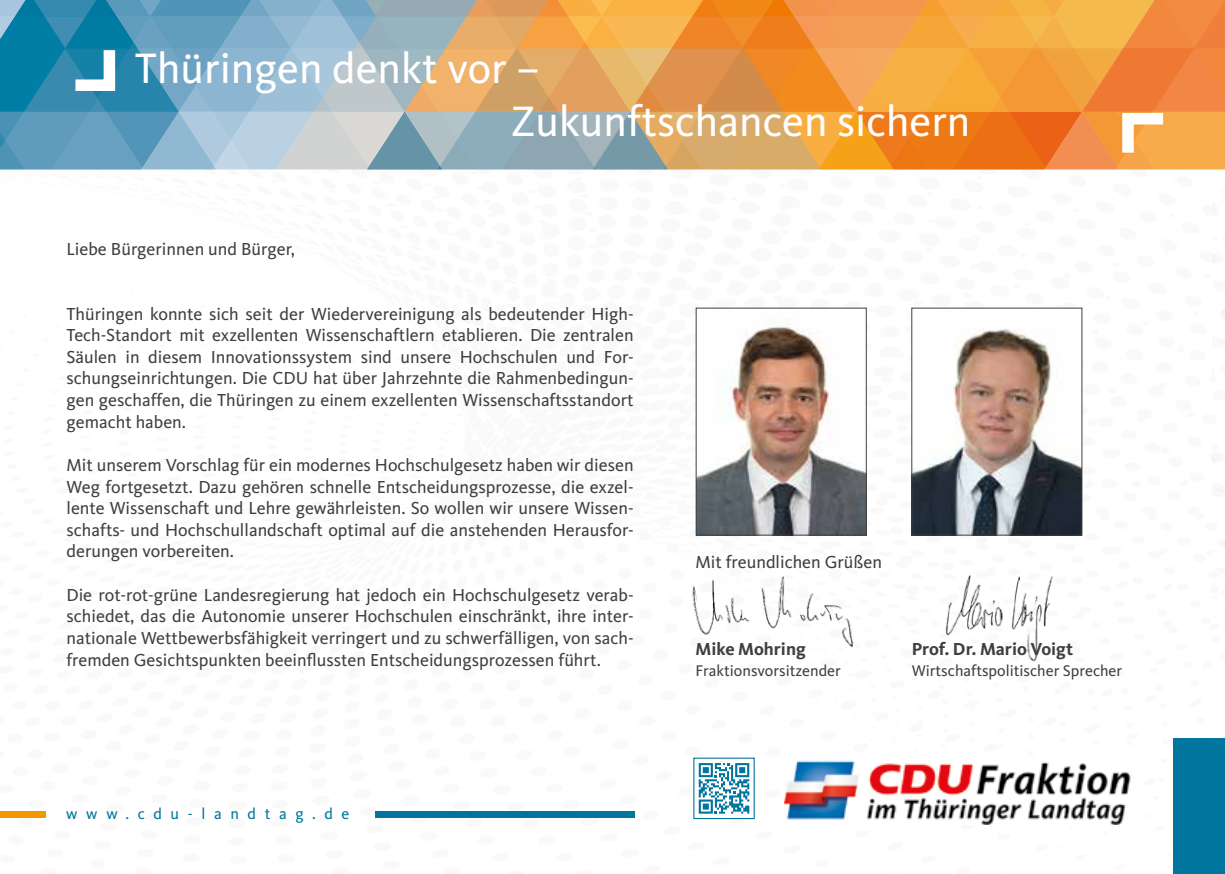
<style>
.page{position:relative;width:1225px;height:874px;background:#fff}
.page>*{position:absolute;margin:0;border:0;box-sizing:border-box;transform-origin:0 0}
.t1{font:44px/52.8px "CDU Kievit";color:#fff}
.t2{font:18px/21.6px "CDU Kievit";color:#3f3f3e;text-align:justify}
.t3{font:700 18px "CDU Kievit";color:#3f3f3e}
.t4{font:16px "CDU Kievit";color:#3f3f3e}
.t5{font:16px "CDU Kievit";letter-spacing:.54em;color:#00759d}
</style>
<div class="page">
<div style="left:0;top:810px;width:46px;height:7px;background:#f49800"></div>
<img style="left:784px;top:760px;width:347px;height:64px">
<svg style="left:0;top:0;width:1225px;height:169px;background:#bea279"></svg>
<img style="left:692px;top:576px;width:162px;height:72px">
<svg style="left:698px;top:763px;width:51px;height:50px"></svg>
<div style="left:1173px;top:738px;width:52px;height:135px;background:#00759d"></div>
<div style="left:375px;top:810px;width:260px;height:7px;background:#00759d"></div>
<img style="left:945px;top:575px;width:108px;height:86px">
<img style="left:697px;top:319px;width:167px;height:214px">
<div style="left:695px;top:307px;width:171px;height:228px;border:1px solid #3f3f3e"></div>
<img style="left:913px;top:329px;width:167px;height:204px">
<div style="left:911px;top:307px;width:171px;height:228px;border:1px solid #3f3f3e"></div>
<h1 class="t1" style="left:511px;top:42px;width:461px;text-indent:-376px">Thüringen denkt vor –<br>Zukunftschancen sichern</h1>
<p class="t2" style="left:67px;top:238px;width:230px">Liebe Bürgerinnen und Bürger,</p>
<p class="t2" style="left:67px;top:303px;width:568px">Thüringen konnte sich seit der Wiedervereinigung als bedeutender High-Tech-Standort mit exzellenten Wissenschaftlern etablieren. Die zentralen Säulen in diesem Innovationssystem sind unsere Hochschulen und For&shy;schungseinrichtungen. Die CDU hat über Jahrzehnte die Rahmenbedingun&shy;gen geschaffen, die Thüringen zu einem exzellenten Wissenschaftsstandort gemacht haben.</p>
<p class="t2" style="left:67px;top:454px;width:568px">Mit unserem Vorschlag für ein modernes Hochschulgesetz haben wir diesen Weg fortgesetzt. Dazu gehören schnelle Entscheidungsprozesse, die exzel&shy;lente Wissenschaft und Lehre gewährleisten. So wollen wir unsere Wissen&shy;schafts- und Hochschullandschaft optimal auf die anstehenden Herausfor&shy;derungen vorbereiten.</p>
<p class="t2" style="left:67px;top:583px;width:568px">Die rot-rot-grüne Landesregierung hat jedoch ein Hochschulgesetz verab&shy;schiedet, das die Autonomie unserer Hochschulen einschränkt, ihre inter&shy;nationale Wettbewerbsfähigkeit verringert und zu schwerfälligen, von sach&shy;fremden Gesichtspunkten beeinflussten Entscheidungsprozessen führt.</p>
<p class="t5" style="left:66px;top:804px;width:285px">www.cdu-landtag.de</p>
<p class="t2" style="left:695px;top:551px;width:188px">Mit freundlichen Grüßen</p>
<p class="t3" style="left:695px;top:637px;width:112px">Mike Mohring</p>
<p class="t3" style="left:911px;top:637px;width:163px">Prof. Dr. Mario Voigt</p>
<p class="t4" style="left:695px;top:661px;width:147px">Fraktionsvorsitzender</p>
<p class="t4" style="left:911px;top:661px;width:212px">Wirtschaftspolitischer Sprecher</p>
</div>
